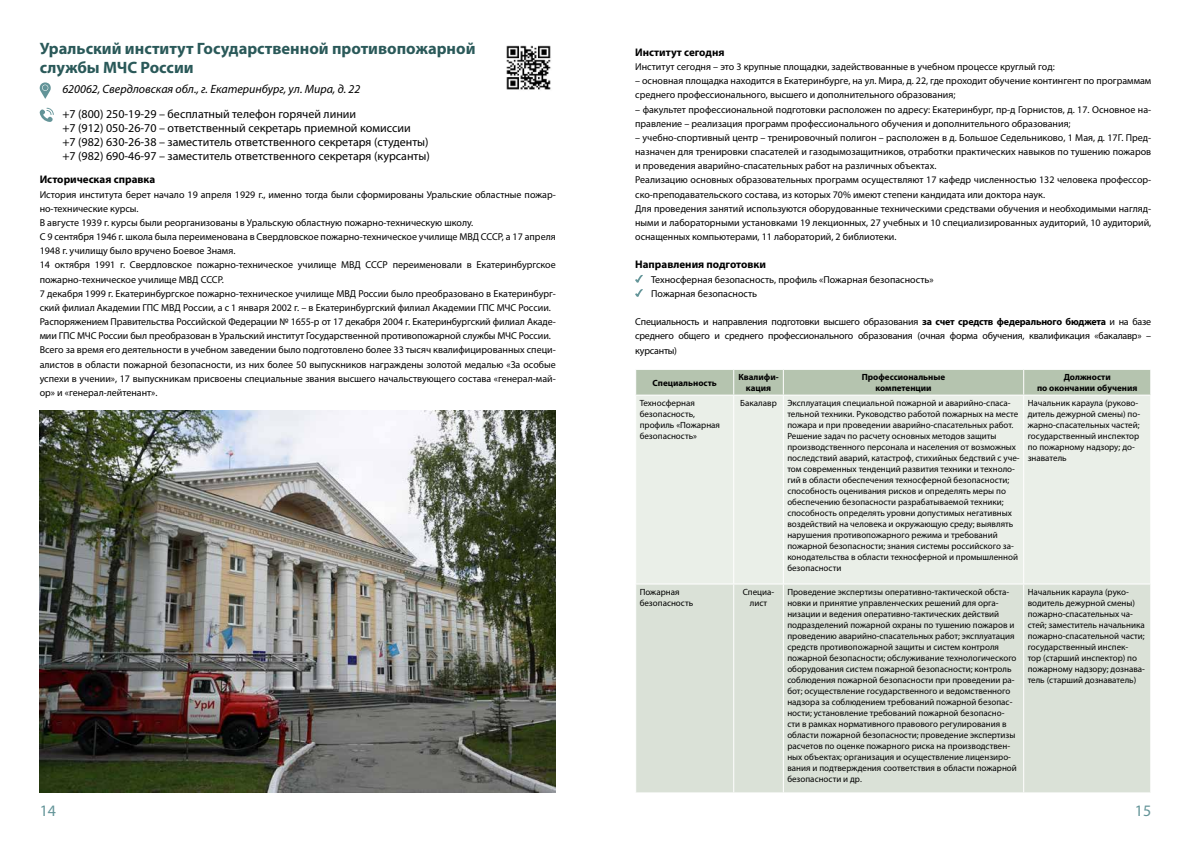
<style>
.page{position:relative;width:1191px;height:842px;background:#fff}
.page>*{position:absolute;margin:0;border:0;box-sizing:border-box;transform-origin:0 0}
.t1{font:700 16.5px/19px "Myriad Pro";color:#2a5959}
.t2{font:16px "Myriad Pro";color:#639498}
.t3{font:12px/14px "Myriad Pro";color:#000}
.t4{font:italic 12px "Myriad Pro";color:#000}
.t5{font:700 11px "Myriad Pro";color:#000}
.t6{font:10px/14.2px "Myriad Pro";color:#000}
.t7{font:9px/11px "Myriad Pro";color:#000}
.t8{font:700 9px/11px "Myriad Pro";color:#000;text-align:center}
.s1{font-weight:700}
</style>
<div class="page">
<svg style="left:40px;top:82px;width:11px;height:17px"></svg>
<svg style="left:40px;top:108px;width:14px;height:14px"></svg>
<img style="left:40px;top:410px;width:516px;height:382px">
<svg style="left:635px;top:275px;width:8px;height:8px"></svg>
<svg style="left:635px;top:289px;width:8px;height:8px"></svg>
<div style="left:636px;top:396px;width:514px;height:187px;background:#eaefe8"></div>
<div style="left:636px;top:584px;width:514px;height:208px;background:#dae1d7"></div>
<svg style="left:636px;top:369px;width:515px;height:26px"></svg>
<hr style="left:733px;top:396px;width:1px;height:187px;background:#fff">
<hr style="left:783px;top:396px;width:1px;height:187px;background:#fff">
<hr style="left:1023px;top:396px;width:1px;height:187px;background:#fff">
<hr style="left:783px;top:584px;width:1px;height:208px;background:#fff">
<hr style="left:1023px;top:584px;width:1px;height:208px;background:#fff">
<hr style="left:733px;top:584px;width:1px;height:208px;background:#fff">
<img style="left:506px;top:45px;width:45px;height:45px">
<h1 class="t1" style="left:40px;top:38px;width:437px">Уральский институт Государственной противопожарной службы МЧС России</h1>
<p class="t4" style="left:62px;top:81px;width:299px">620062, Свердловская обл., г. Екатеринбург, ул. Мира, д. 22</p>
<p class="t3" style="left:62px;top:107px;width:369px">+7 (800) 250-19-29 – бесплатный телефон горячей линии<br>+7 (912) 050-26-70 – ответственный секретарь приемной комиссии<br>+7 (982) 630-26-38 – заместитель ответственного секретаря (студенты) +7 (982) 690-46-97 – заместитель ответственного секретаря (курсанты)</p>
<p class="t5" style="left:40px;top:173px;width:117px">Историческая справка</p>
<p class="t6" style="left:40px;top:187px;width:517px">История института берет начало 19 апреля 1929 г., именно тогда были сформированы Уральские областные пожар&shy;но-технические курсы.<br>В августе 1939 г. курсы были реорганизованы в Уральскую областную пожарно-техническую школу.<br>С 9 сентября 1946 г. школа была переименована в Свердловское пожарно-техническое училище МВД СССР, а 17 апреля 1948 г. училищу было вручено Боевое Знамя.<br>14 октября 1991 г. Свердловское пожарно-техническое училище МВД СССР переименовали в Екатеринбургское пожарно-техническое училище МВД СССР.<br>7 декабря 1999 г. Екатеринбургское пожарно-техническое училище МВД России было преобразовано в Екатеринбург&shy;ский филиал Академии ГПС МВД России, а с 1 января 2002 г. – в Екатеринбургский филиал Академии ГПС МЧС России.<br>Распоряжением Правительства Российской Федерации № 1655-р от 17 декабря 2004 г. Екатеринбургский филиал Акаде&shy;мии ГПС МЧС России был преобразован в Уральский институт Государственной противопожарной службы МЧС России.<br>Всего за время его деятельности в учебном заведении было подготовлено более 33 тысяч квалифицированных специ&shy;алистов в области пожарной безопасности, из них более 50 выпускников награждены золотой медалью «За особые успехи в учении», 17 выпускникам присвоены специальные звания высшего начальствующего состава «генерал-май&shy;ор» и «генерал-лейтенант».</p>
<p class="t5" style="left:635px;top:45px;width:91px">Институт сегодня</p>
<p class="t6" style="left:635px;top:59px;width:421px">Институт сегодня – это 3 крупные площадки, задействованные в учебном процессе круглый год:</p>
<p class="t6" style="left:635px;top:74px;width:517px">– основная площадка находится в Екатеринбурге, на ул. Мира, д. 22, где проходит обучение контингент по программам среднего профессионального, высшего и дополнительного образования;</p>
<p class="t6" style="left:635px;top:102px;width:517px">– факультет профессиональной подготовки расположен по адресу: Екатеринбург, пр-д Горнистов, д. 17. Основное на&shy;правление – реализация программ профессионального обучения и дополнительного образования;</p>
<p class="t6" style="left:635px;top:130px;width:517px">– учебно-спортивный центр – тренировочный полигон – расположен в д. Большое Седельниково, 1 Мая, д. 17Г. Пред&shy;назначен для тренировки спасателей и газодымозащитников, отработки практических навыков по тушению пожаров и проведения аварийно-спасательных работ на различных объектах.<br>Реализацию основных образовательных программ осуществляют 17 кафедр численностью 132 человека профессор&shy;ско-преподавательского состава, из которых 70% имеют степени кандидата или доктора наук.<br>Для проведения занятий используются оборудованные техническими средствами обучения и необходимыми нагляд&shy;ными и лабораторными установками 19 лекционных, 27 учебных и 10 специализированных аудиторий, 10 аудиторий, оснащенных компьютерами, 11 лабораторий, 2 библиотеки.</p>
<p class="t5" style="left:635px;top:258px;width:132px">Направления подготовки</p>
<p class="t6" style="left:651px;top:272px;width:284px">Техносферная безопасность, профиль «Пожарная безопасность»<br>Пожарная безопасность</p>
<p class="t6" style="left:635px;top:315px;width:517px;text-align:justify">Специальность и направления подготовки высшего образования <span class="s1">за счет средств федерального бюджета</span> и на базе среднего общего и среднего профессионального образования (очная форма обучения, квалификация «бакалавр» – курсанты)</p>
<p class="t8" style="left:652px;top:377px;width:66px">Специальность</p>
<p class="t8" style="left:738px;top:371px;width:42px">Квалифи&shy;кация</p>
<p class="t8" style="left:861px;top:371px;width:85px">Профессиональные компетенции</p>
<p class="t8" style="left:1037px;top:371px;width:102px">Должности<br>по окончании обучения</p>
<p class="t7" style="left:639px;top:397px;width:82px">Техносферная безопасность, профиль «Пожарная безопасность»</p>
<p class="t7" style="left:787px;top:397px;width:234px;text-indent:-47px">Бакалавр Эксплуатация специальной пожарной и аварийно-спаса&shy;тельной техники. Руководство работой пожарных на месте пожара и при проведении аварийно-спасательных работ.<br>Решение задач по расчету основных методов защиты производственного персонала и населения от возможных последствий аварий, катастроф, стихийных бедствий с уче&shy;том современных тенденций развития техники и техноло&shy;гий в области обеспечения техносферной безопасности; способность оценивания рисков и определять меры по обеспечению безопасности разрабатываемой техники; способность определять уровни допустимых негативных воздействий на человека и окружающую среду; выявлять нарушения противопожарного режима и требований пожарной безопасности; знания системы российского за&shy;конодательства в области техносферной и промышленной безопасности</p>
<p class="t7" style="left:1027px;top:397px;width:114px">Начальник караула (руково&shy;дитель дежурной смены) по&shy;жарно-спасательных частей; государственный инспектор по пожарному надзору; до&shy;знаватель</p>
<p class="t7" style="left:639px;top:586px;width:55px">Пожарная безопасность</p>
<p class="t7" style="left:742px;top:586px;width:33px;text-align:center">Специа&shy;лист</p>
<p class="t7" style="left:787px;top:586px;width:231px">Проведение экспертизы оперативно-тактической обста&shy;новки и принятие управленческих решений для орга&shy;низации и ведения оперативно-тактических действий подразделений пожарной охраны по тушению пожаров и проведению аварийно-спасательных работ; эксплуатация средств противопожарной защиты и систем контроля пожарной безопасности; обслуживание технологического оборудования систем пожарной безопасности; контроль соблюдения пожарной безопасности при проведении ра&shy;бот; осуществление государственного и ведомственного надзора за соблюдением требований пожарной безопас&shy;ности; установление требований пожарной безопасно&shy;сти в рамках нормативного правового регулирования в области пожарной безопасности; проведение экспертизы расчетов по оценке пожарного риска на производствен&shy;ных объектах; организация и осуществление лицензиро&shy;вания и подтверждения соответствия в области пожарной безопасности и др.</p>
<p class="t7" style="left:1027px;top:586px;width:119px">Начальник караула (руко&shy;водитель дежурной смены) пожарно-спасательных ча&shy;стей; заместитель начальника пожарно-спасательной части; государственный инспек-<br>тор (старший инспектор) по пожарному надзору; дознава&shy;тель (старший дознаватель)</p>
<h2 class="t2" style="left:40px;top:800px;width:18px">14</h2>
<h2 class="t2" style="left:1134px;top:800px;width:18px">15</h2>
</div>
